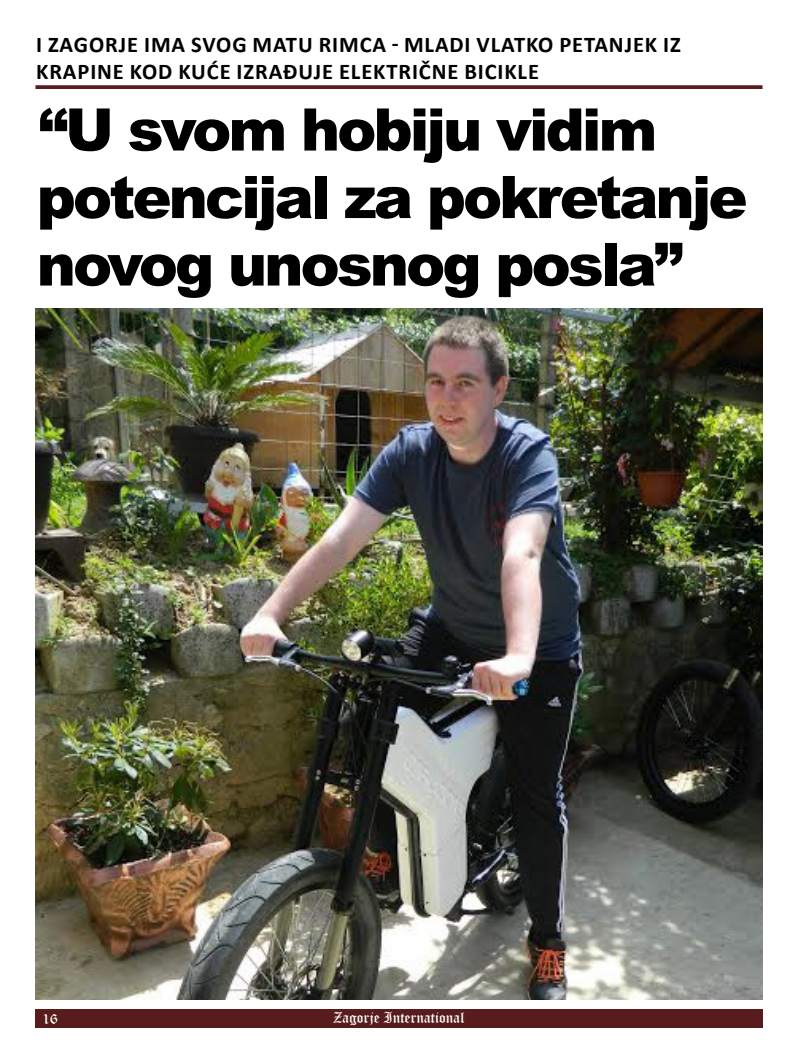
<style>
.page{position:relative;width:798px;height:1063px;background:#fff}
.page>*{position:absolute;margin:0;border:0;box-sizing:border-box;transform-origin:0 0}
.t1{font:900 58.75px/67.5px "Arial";letter-spacing:-.05em;color:#000}
.t2{font:700 22.5px "Calibri";letter-spacing:.04em;color:#000}
.t3{font:15px "Old English Text";color:#fff}
</style>
<div class="page">
<div style="left:35px;top:1009px;width:727px;height:19px;background:#581c1c"></div>
<svg style="left:35px;top:85px;width:727px;height:4px;background:#622929"></svg>
<img style="left:35px;top:308px;width:727px;height:691px">
<p class="t2" style="left:36px;top:29px;width:38px">I ZAGORJE</p>
<p class="t2" style="left:144px;top:29px;width:15px">IMA</p>
<p class="t2" style="left:191px;top:29px;width:15px">SVOG</p>
<p class="t2" style="left:252px;top:29px;width:35px">MATU</p>
<p class="t2" style="left:318px;top:29px;width:28px">RIMCA</p>
<p class="t2" style="left:391px;top:29px;width:27px">- MLADI</p>
<p class="t2" style="left:476px;top:29px;width:28px">VLATKO</p>
<p class="t2" style="left:559px;top:29px;width:26px">PETANJEK</p>
<p class="t2" style="left:663px;top:29px;width:9px">IZ</p>
<p class="t2" style="left:36px;top:56px;width:27px">KRAPINE</p>
<p class="t2" style="left:130px;top:56px;width:15px">KOD</p>
<p class="t2" style="left:178px;top:56px;width:14px">KUĆE</p>
<p class="t2" style="left:236px;top:56px;width:12px">IZRA</p>
<p class="t2" style="left:283px;top:56px;width:27px">ĐUJE</p>
<p class="t2" style="left:339px;top:56px;width:13px">ELEKTRIČNE</p>
<p class="t2" style="left:464px;top:56px;width:12px">BICIKLE</p>
<h1 class="t1" style="left:37px;top:94px;width:712px">“U svom hobiju vidim potencijal za pokretanje novog unosnog posla”</h1>
<p class="t3" style="left:43px;top:1009px;width:17px">16</p>
<p class="t3" style="left:333px;top:1008px;width:133px">Zagorje International</p>
</div>
